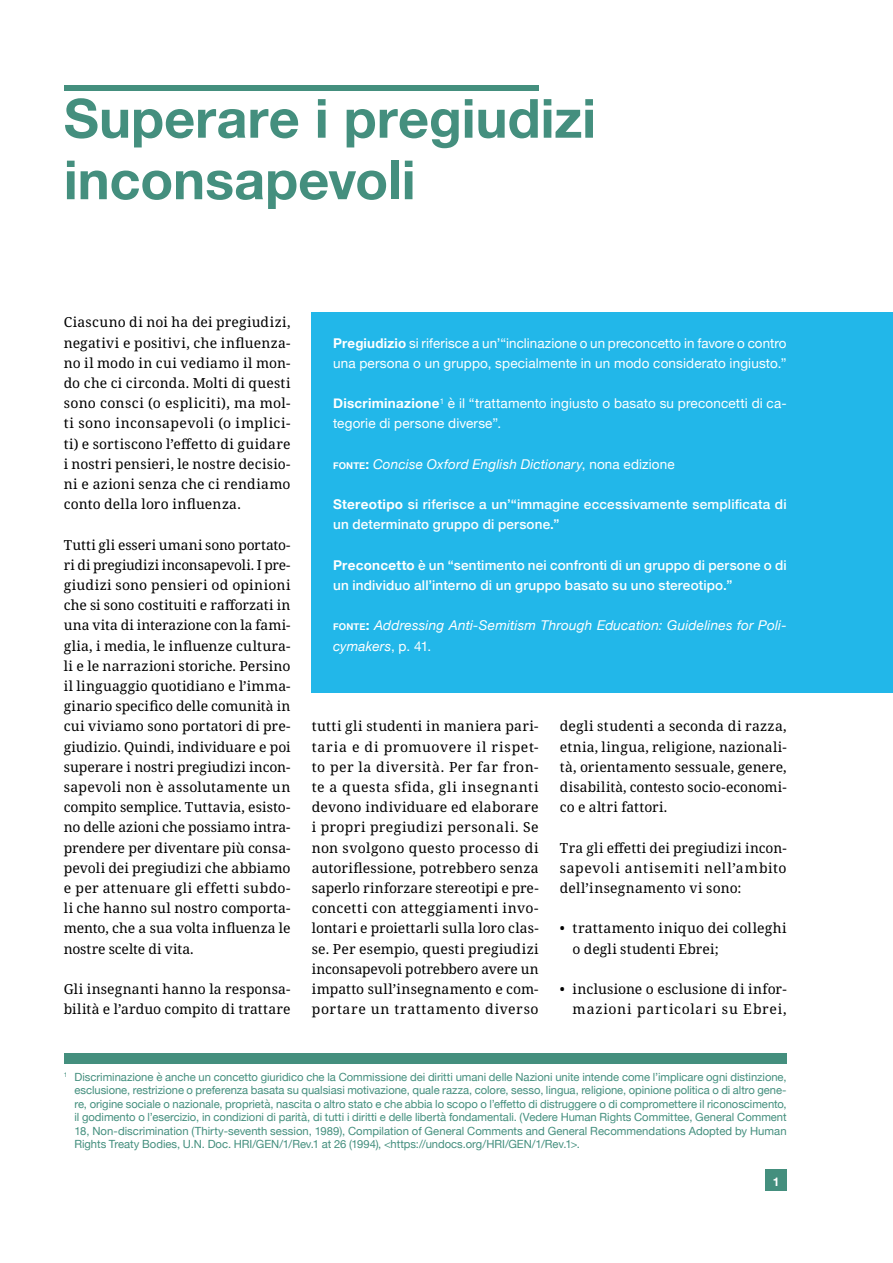
<style>
.page{position:relative;width:893px;height:1263px;background:#fff}
.page>*{position:absolute;margin:0;border:0;box-sizing:border-box;transform-origin:0 0}
.t1{font:700 54px/61.5px "Helvetica Neue";color:#448f7e}
.t2{font:13.8px/20.2px "Noto Serif";letter-spacing:.015em;color:#000;text-align:justify}
.t3{font:13.8px/20.2px "Noto Serif";letter-spacing:.04em;color:#000;text-align:right}
.t4{font:13.5px/20.2px "Helvetica Neue";letter-spacing:.01em;color:#fff}
.t5{font:500 13.5px/20.2px "Helvetica Neue";letter-spacing:.01em;color:#fff}
.t6{font:italic 13.5px/20.2px "Helvetica Neue";letter-spacing:.015em;color:#fff}
.t7{font:700 12px "Helvetica Neue";color:#fff}
.t8{font:11.25px/13.5px "Helvetica Neue";letter-spacing:-.005em;color:#448f7e;text-align:justify}
.s1{font-weight:700}
.s2{font-weight:700;font-style:normal;font-size:9.45px}
.s3{font-weight:700;font-style:normal}
.s4{font-style:normal}
</style>
<div class="page">
<div style="left:64px;top:1053px;width:723px;height:10px;background:#448f7e"></div>
<div style="left:765px;top:1169px;width:22px;height:22px;background:#448f7e"></div>
<div style="left:64px;top:85px;width:475px;height:5px;background:#448f7e"></div>
<div style="left:312px;top:313px;width:581px;height:380px;background:#22b7e9"></div>
<h1 class="t1" style="left:64px;top:89px;width:534px">Superare i pregiudizi inconsapevoli</h1>
<p class="t2" style="left:64px;top:313px;width:228px">Ciascuno di noi ha dei pregiudizi, negativi e positivi, che influenza&shy;no il modo in cui vediamo il mon&shy;do che ci circonda. Molti di questi sono consci (o espliciti), ma mol&shy;ti sono inconsapevoli (o implici&shy;ti) e sortiscono l’effetto di guidare i nostri pensieri, le nostre decisio&shy;ni e azioni senza che ci rendiamo conto della loro influenza.</p>
<p class="t2" style="left:64px;top:535px;width:228px">Tutti gli esseri umani sono portato&shy;ri di pregiudizi inconsapevoli. I pre&shy;giudizi sono pensieri od opinioni che si sono costituiti e rafforzati in una vita di interazione con la fami&shy;glia, i media, le influenze cultura&shy;li e le narrazioni storiche. Persino il linguaggio quotidiano e l’imma&shy;ginario specifico delle comunità in cui viviamo sono portatori di pre&shy;giudizio. Quindi, individuare e poi superare i nostri pregiudizi incon&shy;sapevoli non è assolutamente un compito semplice. Tuttavia, esisto&shy;no delle azioni che possiamo intra&shy;prendere per diventare più consa&shy;pevoli dei pregiudizi che abbiamo e per attenuare gli effetti subdo&shy;li che hanno sul nostro comporta&shy;mento, che a sua volta influenza le nostre scelte di vita.</p>
<p class="t2" style="left:64px;top:979px;width:228px">Gli insegnanti hanno la responsa&shy;bilità e l’arduo compito di trattare</p>
<p class="t4" style="left:333px;top:333px;width:455px"><span class="s1">Pregiudizio</span> si riferisce a un’“inclinazione o un preconcetto in favore o contro una persona o un gruppo, specialmente in un modo considerato ingiusto.”</p>
<p class="t4" style="left:333px;top:394px;width:455px"><span class="s1">Discriminazione</span><sup>1</sup> è il “trattamento ingiusto o basato su preconcetti di ca&shy;tegorie di persone diverse”.</p>
<p class="t6" style="left:333px;top:455px;width:343px"><span class="s2">FONTE</span><span class="s3">:</span> Concise Oxford English Dictionary<span class="s4">, nona edizione</span></p>
<p class="t5" style="left:333px;top:493px;width:455px"><span class="s1">Stereotipo</span> si riferisce a un’“immagine eccessivamente semplificata di un determinato gruppo di persone.”</p>
<p class="t5" style="left:333px;top:554px;width:455px"><span class="s1">Preconcetto</span> è un “sentimento nei confronti di un gruppo di persone o di un individuo all’interno di un gruppo basato su uno stereotipo.”</p>
<p class="t6" style="left:333px;top:616px;width:455px"><span class="s2">FONTE</span><span class="s3">:</span> Addressing Anti-Semitism Through Education: Guidelines for Poli&shy;cymakers<span class="s4">, p. 41.</span></p>
<p class="t2" style="left:312px;top:717px;width:228px">tutti gli studenti in maniera pari&shy;taria e di promuovere il rispet&shy;to per la diversità. Per far fron&shy;te a questa sfida, gli insegnanti devono individuare ed elaborare i propri pregiudizi personali. Se non svolgono questo processo di autoriflessione, potrebbero senza saperlo rinforzare stereotipi e pre&shy;concetti con atteggiamenti invo&shy;lontari e proiettarli sulla loro clas&shy;se. Per esempio, questi pregiudizi inconsapevoli potrebbero avere un impatto sull’insegnamento e com&shy;portare un trattamento diverso</p>
<p class="t2" style="left:560px;top:717px;width:228px">degli studenti a seconda di razza, etnia, lingua, religione, nazionali&shy;tà, orientamento sessuale, genere, disabilità, contesto socio-economi&shy;co e altri fattori.</p>
<p class="t2" style="left:560px;top:838px;width:228px">Tra gli effetti dei pregiudizi incon&shy;sapevoli antisemiti nell’ambito dell’insegnamento vi sono:</p>
<p class="t2" style="left:573px;top:919px;width:215px;text-indent:-13px">• trattamento iniquo dei colleghi o degli studenti Ebrei;</p>
<p class="t3" style="left:560px;top:979px;width:228px">• inclusione o esclusione di infor&shy;mazioni particolari su Ebrei,</p>
<p class="t8" style="left:74px;top:1070px;width:714px;text-indent:-11px"><sup>1</sup> Discriminazione è anche un concetto giuridico che la Commissione dei diritti umani delle Nazioni unite intende come l’implicare ogni distinzione, esclusione, restrizione o preferenza basata su qualsiasi motivazione, quale razza, colore, sesso, lingua, religione, opinione politica o di altro gene&shy;re, origine sociale o nazionale, proprietà, nascita o altro stato e che abbia lo scopo o l’effetto di distruggere o di compromettere il riconoscimento, il godimento o l’esercizio, in condizioni di parità, di tutti i diritti e delle libertà fondamentali. (Vedere Human Rights Committee, General Comment 18, Non-discrimination (Thirty-seventh session, 1989), Compilation of General Comments and General Recommendations Adopted by Human Rights Treaty Bodies, U.N. Doc. HRI/GEN/1/Rev.1 at 26 (1994), &lt;https://undocs.org/HRI/GEN/1/Rev.1&gt;.</p>
<p class="t7" style="left:773px;top:1172px;width:8px">1</p>
</div>
